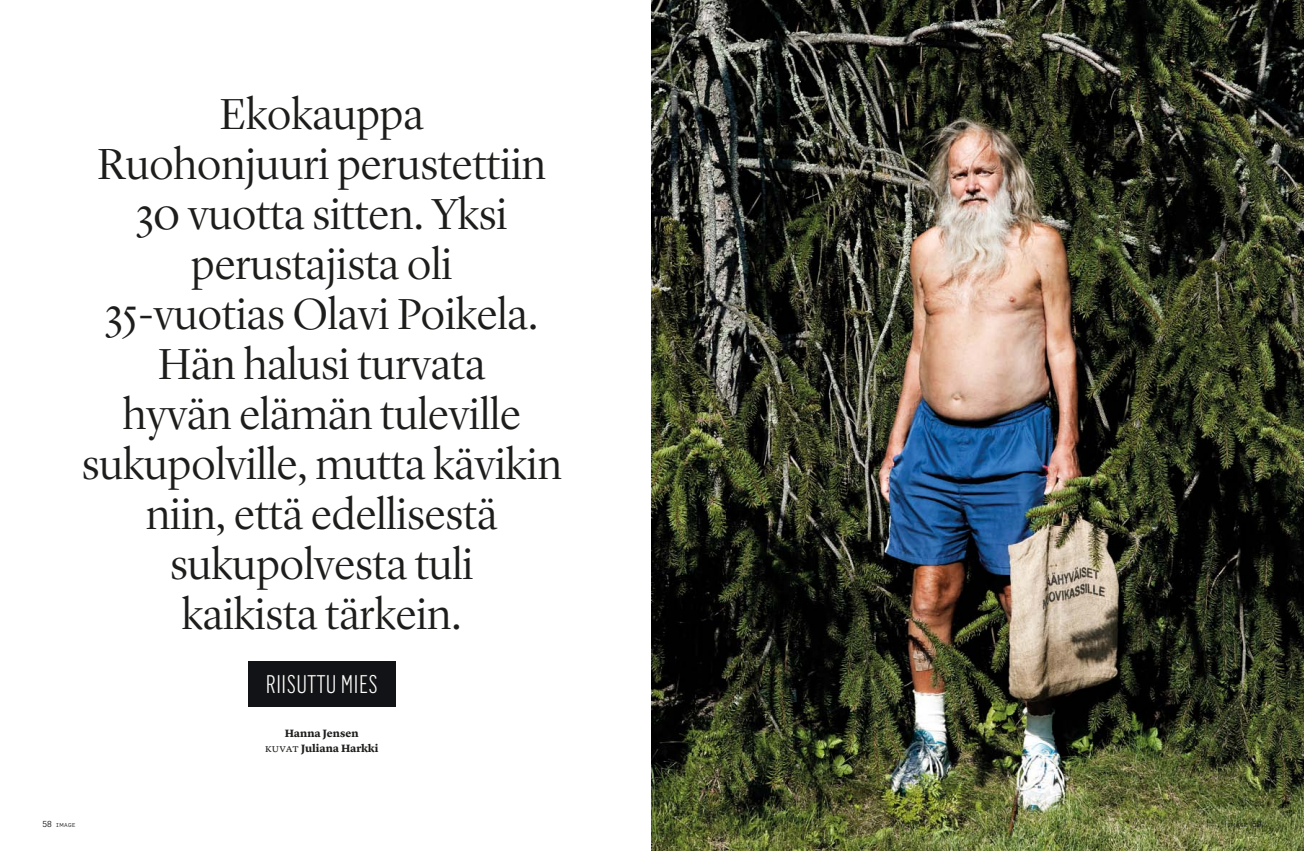
<style>
.page{position:relative;width:1304px;height:851px;background:#fff}
.page>*{position:absolute;margin:0;border:0;box-sizing:border-box;transform-origin:0 0}
.t1{font:300 45px/50px "Lyon Display";color:#1d1d1b;text-align:center}
.t2{font:300 25px "Flama Condensed";letter-spacing:.02em;color:#fff}
.t3{font:700 11px/15px "Lyon Text";color:#1d1d1b;text-align:center}
.t4{font:5.5px "Flama";letter-spacing:.08em;color:#1d1d1b}
.s1{font-weight:400}
.s2{font-size:8.5px}
</style>
<div class="page">
<img style="left:652px;top:0;width:652px;height:850px">
<div style="left:248px;top:660px;width:147px;height:46px;background:#111316"></div>
<svg style="left:267px;top:674px;width:68px;height:19px"></svg>
<svg style="left:342px;top:674px;width:35px;height:19px"></svg>
<p class="t1" style="left:82px;top:86px;width:481px">Ekokauppa<br>Ruohonjuuri perustettiin<br>30 vuotta sitten. Yksi perustajista oli<br>35-vuotias Olavi Poikela.<br>Hän halusi turvata<br>hyvän elämän tuleville sukupolville, mutta kävikin niin, että edellisestä sukupolvesta tuli<br>kaikista tärkein.</p>
<p class="t2" style="left:266px;top:668px;width:113px">RIISUTTU MIES</p>
<p class="t3" style="left:265px;top:724px;width:115px">Hanna Jensen<br><span class="s1">Kuvat</span> Juliana Harkki</p>
<p class="t4" style="left:43px;top:821px;width:34px"><span class="s2">58</span> IMAGE</p>
<p class="t4" style="left:1228px;top:821px;width:35px">IMAGE <span class="s2">59</span></p>
</div>
